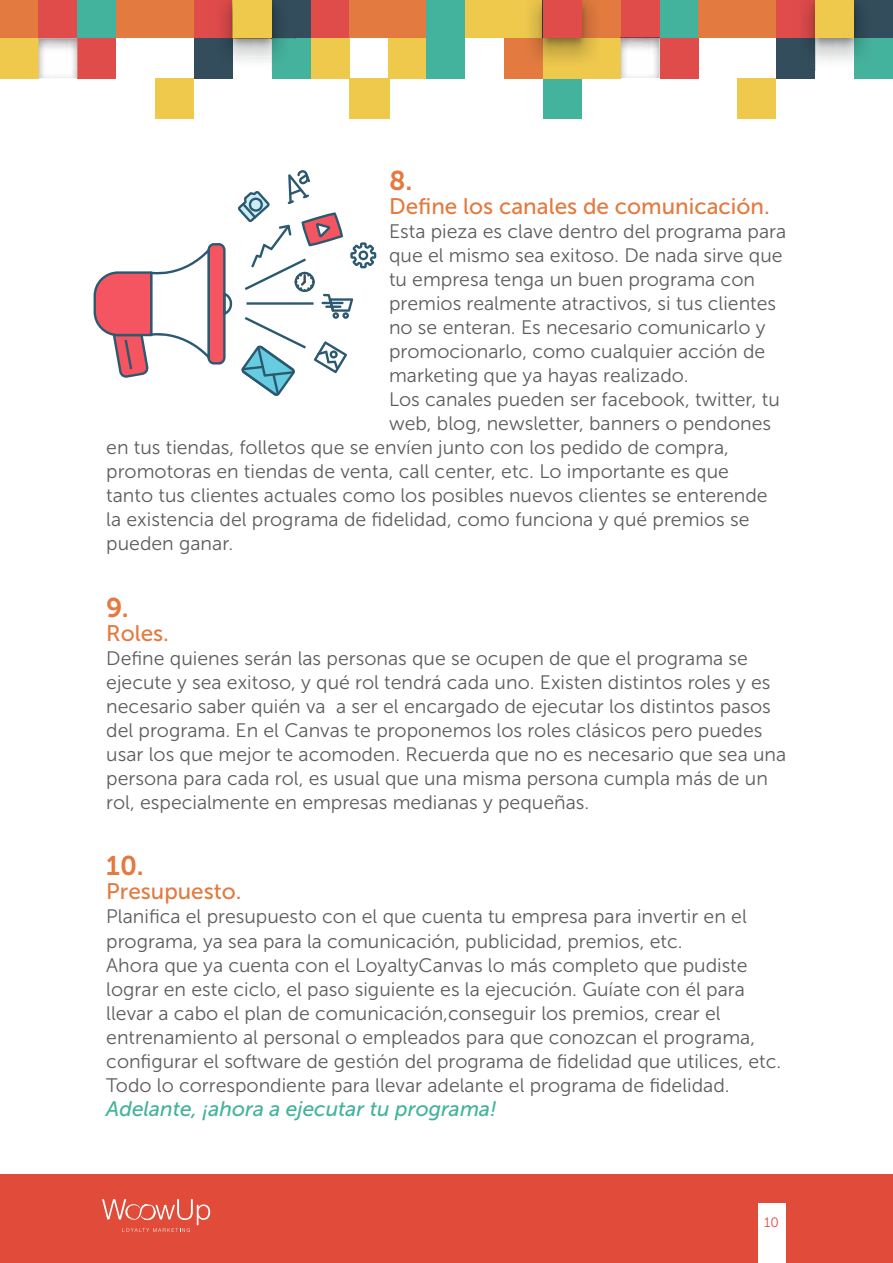
<style>
.page{position:relative;width:893px;height:1263px;background:#fff}
.page>*{position:absolute;margin:0;border:0;box-sizing:border-box;transform-origin:0 0}
.t1{font:27px "Museo Sans 700";color:#e37a3f}
.t2{font:22.5px "Museo Sans 500";color:#e37a3f}
.t3{font:italic 21px "Museo Sans 500";color:#44b39d}
.t4{font:19.5px/24px "Museo Sans 300";color:#5e5c5c}
.t5{font:13.5px "Museo Sans 300";color:#e04c4a}
</style>
<div class="page">
<div style="left:0;top:0;width:39px;height:38px;background:#e37a3f"></div>
<div style="left:39px;top:0;width:38px;height:38px;background:#e04c4a"></div>
<div style="left:77px;top:0;width:39px;height:38px;background:#44b39d"></div>
<div style="left:116px;top:0;width:39px;height:38px;background:#e37a3f"></div>
<div style="left:155px;top:0;width:39px;height:38px;background:#e37a3f"></div>
<div style="left:194px;top:0;width:39px;height:38px;background:#e04c4a"></div>
<div style="left:272px;top:0;width:39px;height:38px;background:#334d5c"></div>
<div style="left:311px;top:0;width:39px;height:38px;background:#e04c4a"></div>
<div style="left:350px;top:0;width:40px;height:38px;background:#e37a3f"></div>
<div style="left:0;top:38px;width:39px;height:40px;background:#efc94c"></div>
<div style="left:77px;top:38px;width:39px;height:40px;background:#e04c4a"></div>
<div style="left:194px;top:38px;width:39px;height:40px;background:#334d5c"></div>
<div style="left:155px;top:78px;width:39px;height:40px;background:#efc94c"></div>
<div style="left:272px;top:38px;width:39px;height:40px;background:#44b39d"></div>
<div style="left:311px;top:38px;width:39px;height:40px;background:#efc94c"></div>
<div style="left:350px;top:78px;width:40px;height:40px;background:#efc94c"></div>
<img style="left:233px;top:56px;width:39px;height:15px">
<img style="left:221px;top:0;width:56px;height:56px">
<img style="left:221px;top:38px;width:12px;height:18px">
<img style="left:272px;top:38px;width:15px;height:18px">
<div style="left:233px;top:0;width:39px;height:38px;background:#efc94c"></div>
<img style="left:39px;top:38px;width:38px;height:40px">
<div style="left:389px;top:0;width:37px;height:38px;background:#e37a3f"></div>
<div style="left:426px;top:0;width:39px;height:38px;background:#44b39d"></div>
<div style="left:465px;top:0;width:39px;height:38px;background:#efc94c"></div>
<div style="left:504px;top:0;width:39px;height:38px;background:#efc94c"></div>
<div style="left:582px;top:0;width:39px;height:38px;background:#e37a3f"></div>
<div style="left:621px;top:0;width:39px;height:38px;background:#e04c4a"></div>
<div style="left:660px;top:0;width:38px;height:38px;background:#44b39d"></div>
<div style="left:698px;top:0;width:39px;height:38px;background:#e37a3f"></div>
<div style="left:737px;top:0;width:39px;height:38px;background:#e37a3f"></div>
<div style="left:776px;top:0;width:39px;height:38px;background:#e04c4a"></div>
<div style="left:854px;top:0;width:39px;height:38px;background:#334d5c"></div>
<div style="left:389px;top:38px;width:37px;height:40px;background:#efc94c"></div>
<div style="left:426px;top:38px;width:39px;height:40px;background:#44b39d"></div>
<div style="left:543px;top:78px;width:39px;height:40px;background:#44b39d"></div>
<div style="left:504px;top:38px;width:39px;height:40px;background:#e37a3f"></div>
<div style="left:543px;top:38px;width:39px;height:40px;background:#efc94c"></div>
<div style="left:582px;top:38px;width:39px;height:40px;background:#efc94c"></div>
<div style="left:660px;top:38px;width:38px;height:40px;background:#e04c4a"></div>
<div style="left:776px;top:38px;width:39px;height:40px;background:#334d5c"></div>
<div style="left:737px;top:78px;width:39px;height:40px;background:#efc94c"></div>
<div style="left:854px;top:38px;width:39px;height:40px;background:#44b39d"></div>
<img style="left:815px;top:56px;width:39px;height:15px">
<img style="left:802px;top:0;width:58px;height:56px">
<img style="left:802px;top:38px;width:13px;height:18px">
<img style="left:854px;top:38px;width:11px;height:18px">
<img style="left:530px;top:0;width:65px;height:38px">
<img style="left:531px;top:38px;width:64px;height:19px">
<div style="left:543px;top:0;width:39px;height:38px;background:#e04c4a"></div>
<div style="left:815px;top:0;width:39px;height:38px;background:#efc94c"></div>
<img style="left:622px;top:39px;width:38px;height:39px">
<img style="left:621px;top:38px;width:39px;height:1px">
<img style="left:621px;top:38px;width:1px;height:40px">
<div style="left:0;top:1174px;width:893px;height:89px;background:#e14c3a"></div>
<svg style="left:102px;top:1199px;width:108px;height:33px"></svg>
<div style="left:758px;top:1203px;width:27px;height:60px;background:#fff"></div>
<svg style="left:94px;top:170px;width:282px;height:226px"></svg>
<h1 class="t1" style="left:389px;top:166px;width:25px">8.</h1>
<p class="t2" style="left:389px;top:194px;width:382px">Define los canales de comunicación.</p>
<p class="t4" style="left:389px;top:220px;width:399px">Esta pieza es clave dentro del programa para</p>
<p class="t4" style="left:389px;top:244px;width:395px">que el mismo sea exitoso. De nada sirve que</p>
<p class="t4" style="left:389px;top:268px;width:367px">tu empresa tenga un buen programa con</p>
<p class="t4" style="left:389px;top:292px;width:389px">premios realmente atractivos, si tus clientes</p>
<p class="t4" style="left:389px;top:316px;width:378px">no se enteran. Es necesario comunicarlo y</p>
<p class="t4" style="left:389px;top:340px;width:378px">promocionarlo, como cualquier acción de</p>
<p class="t4" style="left:389px;top:364px;width:301px">marketing que ya hayas realizado.</p>
<p class="t4" style="left:389px;top:388px;width:392px">Los canales pueden ser facebook, twitter, tu</p>
<p class="t4" style="left:389px;top:412px;width:384px">web, blog, newsletter, banners o pendones</p>
<p class="t4" style="left:106px;top:436px;width:624px">en tus tiendas, folletos que se envíen junto con los pedido de compra,</p>
<p class="t4" style="left:106px;top:460px;width:624px">promotoras en tiendas de venta, call center, etc. Lo importante es que</p>
<p class="t4" style="left:106px;top:484px;width:663px">tanto tus clientes actuales como los posibles nuevos clientes se enterende</p>
<p class="t4" style="left:106px;top:508px;width:645px">la existencia del programa de fidelidad, como funciona y qué premios se</p>
<p class="t4" style="left:106px;top:532px;width:129px">pueden ganar.</p>
<h1 class="t1" style="left:106px;top:592px;width:24px">9.</h1>
<p class="t2" style="left:106px;top:621px;width:64px">Roles.</p>
<p class="t4" style="left:106px;top:646px;width:681px">Define quienes serán las personas que se ocupen de que el programa se ejecute y sea exitoso, y qué rol tendrá cada uno. Existen distintos roles y es necesario saber quién va a ser el encargado de ejecutar los distintos pasos del programa. En el Canvas te proponemos los roles clásicos pero puedes usar los que mejor te acomoden. Recuerda que no es necesario que sea una persona para cada rol, es usual que una misma persona cumpla más de un rol, especialmente en empresas medianas y pequeñas.</p>
<h1 class="t1" style="left:106px;top:851px;width:39px">10.</h1>
<p class="t2" style="left:106px;top:879px;width:137px">Presupuesto.</p>
<p class="t4" style="left:106px;top:905px;width:676px">Planifica el presupuesto con el que cuenta tu empresa para invertir en el programa, ya sea para la comunicación, publicidad, premios, etc.<br>Ahora que ya cuenta con el LoyaltyCanvas lo más completo que pudiste lograr en este ciclo, el paso siguiente es la ejecución. Guíate con él para llevar a cabo el plan de comunicación,conseguir los premios, crear el entrenamiento al personal o empleados para que conozcan el programa, configurar el software de gestión del programa de fidelidad que utilices, etc.<br>Todo lo correspondiente para llevar adelante el programa de fidelidad.</p>
<p class="t3" style="left:106px;top:1097px;width:392px">Adelante, ¡ahora a ejecutar tu programa!</p>
<p class="t5" style="left:764px;top:1215px;width:16px">10</p>
</div>
